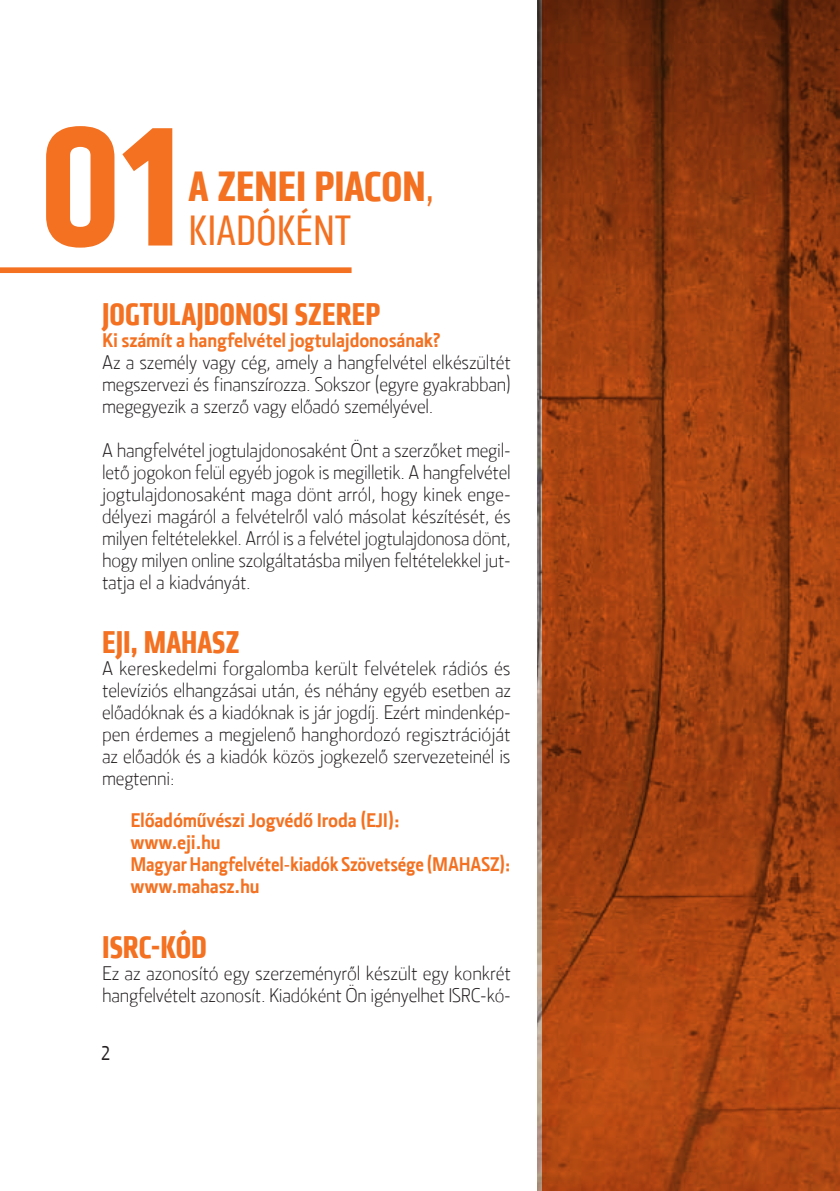
<style>
.page{position:relative;width:840px;height:1191px;background:#fff}
.page>*{position:absolute;margin:0;border:0;box-sizing:border-box;transform-origin:0 0}
.t1{font:700 condensed 176px "Klavika CH";color:#f37121}
.t2{font:700 condensed 43.8px "Klavika CH";color:#f37121}
.t3{font:condensed 43.8px "Klavika CH";color:#f37121}
.t4{font:700 condensed 32.6px "Klavika CH";color:#f37121}
.t5{font:20px/22px "Section Light HUN";letter-spacing:-.01em;color:#231f20;text-align:justify}
.t6{font:20px/22px "Section Bold HUN";letter-spacing:-.01em;color:#f37121}
.t7{font:20px "Section Medium Caps HUN";color:#231f20}
.s1{font-weight:400}
</style>
<div class="page">
<div style="left:0;top:267px;width:351px;height:6px;background:#f37121"></div>
<svg style="left:541px;top:0;width:298px;height:1191px;background:#9c3f11"></svg>
<h1 class="t1" style="left:39px;top:73px;width:143px">01</h1>
<h2 class="t2" style="left:188px;top:158px;width:247px">A ZENEI PIACON<span class="s1">,</span></h2>
<h2 class="t3" style="left:188px;top:205px;width:164px">KIADÓKÉNT</h2>
<h3 class="t4" style="left:102px;top:293px;width:279px">JOGTULAJDONOSI SZEREP</h3>
<p class="t6" style="left:102px;top:329px;width:339px">Ki számít a hangfelvétel jogtulajdonosának?</p>
<p class="t5" style="left:102px;top:351px;width:410px">Az a személy vagy cég, amely a hangfelvétel elkészültét megszervezi és finanszírozza. Sokszor (egyre gyakrabban) megegyezik a szerző vagy előadó személyével.</p>
<p class="t5" style="left:102px;top:439px;width:410px">A hangfelvétel jogtulajdonosaként Önt a szerzőket megil&shy;lető jogokon felül egyéb jogok is megilletik. A hangfelvétel jogtulajdonosaként maga dönt arról, hogy kinek enge&shy;délyezi magáról a felvételről való másolat készítését, és milyen feltételekkel. Arról is a felvétel jogtulajdonosa dönt, hogy milyen online szolgáltatásba milyen feltételekkel jut&shy;tatja el a kiadványát.</p>
<h3 class="t4" style="left:102px;top:621px;width:139px">EJI, MAHASZ</h3>
<p class="t5" style="left:102px;top:657px;width:410px">A kereskedelmi forgalomba került felvételek rádiós és televíziós elhangzásai után, és néhány egyéb esetben az előadóknak és a kiadóknak is jár jogdíj. Ezért mindenkép&shy;pen érdemes a megjelenő hanghordozó regisztrációját az előadók és a kiadók közös jogkezelő szervezeteinél is megtenni:</p>
<p class="t6" style="left:130px;top:809px;width:381px">Előadóművészi Jogvédő Iroda (EJI):<br>www.eji.hu<br>Magyar Hangfelvétel-kiadók Szövetsége (MAHASZ): www.mahasz.hu</p>
<h3 class="t4" style="left:102px;top:925px;width:106px">ISRC-KÓD</h3>
<p class="t5" style="left:102px;top:962px;width:410px">Ez az azonosító egy szerzeményről készült egy konkrét hangfelvételt azonosít. Kiadóként Ön igényelhet ISRC-kó-</p>
<p class="t7" style="left:100px;top:1041px;width:12px">2</p>
</div>
